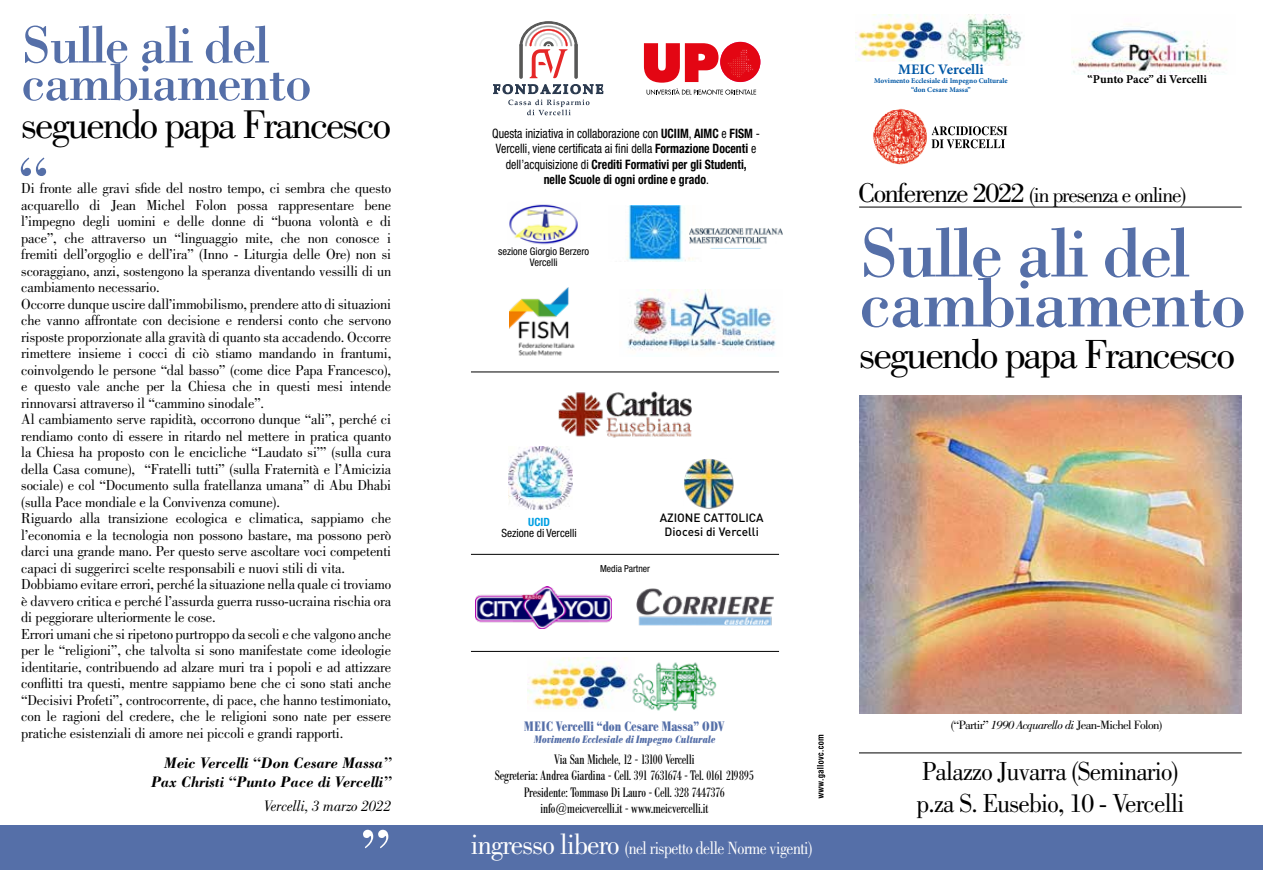
<style>
.page{position:relative;width:1263px;height:893px;background:#fff}
.page>*{position:absolute;margin:0;border:0;box-sizing:border-box;transform-origin:0 0}
.t1{font:72.15px "Bodoni Std";letter-spacing:-.03em;color:#556fa8}
.t2{font:70.95px "Bodoni Std";color:#556fa8;scale:.96 1}
.t3{font:70.95px "Bodoni Std";color:#fff;scale:.96 1}
.t4{font:54.15px "Bodoni Std";letter-spacing:-.03em;color:#556fa8}
.t5{font:42px "Bodoni Std";letter-spacing:-.05em;color:#000}
.t6{font:41.4px "Bodoni Std";letter-spacing:-.05em;color:#000}
.t7{font:27px/32.4px "Bodoni Std";letter-spacing:-.03em;color:#000;scale:.95 1}
.t8{font:21.3px "Bodoni Std";letter-spacing:-.05em;color:#000}
.t9{font:18.3px "Bodoni Std";letter-spacing:-.03em;color:#fff;scale:.86 1}
.t10{font:italic 700 15.75px/19px "Bodoni Std";letter-spacing:-.01em;color:#000;text-align:right;scale:.96 1}
.t11{font:italic 15.75px "Bodoni Std";letter-spacing:-.01em;color:#000;scale:.96 1}
.t12{font:15px/16.5px "Bodoni Std";letter-spacing:-.01em;color:#000;scale:.96 1}
.t13{font:700 14.55px "Minion Pro";color:#0057a5}
.t14{font:condensed 13.5px/16.5px "Bodoni BE";color:#000;text-align:center}
.t15{font:700 condensed 13.5px "Bodoni BE";color:#556fa8}
.t16{font:condensed 12.9px/15.6px "Helvetica Neue LT Std";color:#000;text-align:center;scale:.91 1}
.t17{font:12.45px "Bodoni Std";letter-spacing:-.05em;color:#000}
.t18{font:700 12px "Minion Pro";color:#000}
.t19{font:500 11.85px/14.2px "DIN Pro";color:#000;text-align:center}
.t20{font:condensed 11.4px "Helvetica Neue LT Std";color:#000}
.t21{font:700 condensed 11.4px "Helvetica Neue LT Std";color:#009fe3}
.t22{font:italic 700 condensed 10.5px "Bodoni BE";color:#556fa8}
.t23{font:condensed 10.5px/11.6px "Helvetica Neue LT Std";color:#000;text-align:center}
.t24{font:condensed 9.75px "Helvetica Neue LT Std";color:#000}
.t25{font:700 7.2px/8.7px "Minion Pro";color:#0057a5;text-align:center}
.s1{font-weight:700}
.s2{font-size:28.05px}
.s3{font-style:italic}
.s4{font-size:29.55px}
</style>
<div class="page">
<div style="left:0;top:826px;width:1263px;height:44px;background:#556fa8"></div>
<img style="left:636px;top:588px;width:138px;height:38px">
<img style="left:509px;top:204px;width:69px;height:41px">
<img style="left:626px;top:205px;width:68px;height:57px">
<img style="left:689px;top:227px;width:93px;height:21px">
<hr style="left:471px;top:372px;width:308px;height:1px;background:#000">
<hr style="left:471px;top:554px;width:308px;height:1px;background:#000">
<hr style="left:471px;top:651px;width:308px;height:1px;background:#000">
<img style="left:856px;top:14px;width:85px;height:48px">
<img style="left:941px;top:15px;width:81px;height:50px">
<img style="left:527px;top:657px;width:100px;height:52px">
<img style="left:625px;top:658px;width:92px;height:53px">
<img style="left:509px;top:446px;width:63px;height:64px">
<img style="left:873px;top:109px;width:54px;height:56px">
<svg style="left:931px;top:126px;width:76px;height:22px"></svg>
<img style="left:510px;top:287px;width:68px;height:86px">
<svg style="left:817px;top:735px;width:8px;height:63px"></svg>
<img style="left:1071px;top:24px;width:156px;height:50px">
<hr style="left:859px;top:207px;width:383px;height:1px;background:#000">
<hr style="left:859px;top:752px;width:383px;height:1px;background:#000">
<img style="left:559px;top:391px;width:132px;height:47px">
<img style="left:627px;top:290px;width:149px;height:61px">
<img style="left:684px;top:459px;width:49px;height:49px">
<img style="left:860px;top:396px;width:382px;height:317px">
<div style="left:720px;top:42px;width:40px;height:40px;background:#e30613;border-radius:50%"></div>
<svg style="left:644px;top:43px;width:112px;height:52px"></svg>
<img style="left:476px;top:586px;width:135px;height:42px">
<svg style="left:493px;top:21px;width:110px;height:94px"></svg>
<h3 class="t4" style="left:21px;top:12px;width:250px">Sulle ali del</h3>
<h3 class="t4" style="left:21px;top:49px;width:292px">cambiamento</h3>
<h3 class="t6" style="left:21px;top:101px;width:371px">seguendo papa Francesco</h3>
<h2 class="t2" style="left:18px;top:142px;width:33px">“</h2>
<p class="t12" style="left:21px;top:180px;width:387px">Di fronte alle gravi sfide del nostro tempo, ci sembra che questo acquarello di Jean Michel Folon possa rappresentare bene l’impegno degli uomini e delle donne di “buona volontà e di pace”, che attraverso un “linguaggio mite, che non conosce i fremiti dell’orgoglio e dell’ira” (Inno - Liturgia delle Ore) non si scoraggiano, anzi, sostengono la speranza diventando vessilli di un cambiamento necessario.<br>Occorre dunque uscire dall’immobilismo, prendere atto di situazioni che vanno affrontate con decisione e rendersi conto che servono risposte proporzionate alla gravità di quanto sta accadendo. Occorre rimettere insieme i cocci di ciò stiamo mandando in frantumi, coinvolgendo le persone “dal basso” (come dice Papa Francesco), e questo vale anche per la Chiesa che in questi mesi intende rinnovarsi attraverso il “cammino sinodale”.<br>Al cambiamento serve rapidità, occorrono dunque “ali”, perché ci rendiamo conto di essere in ritardo nel mettere in pratica quanto la Chiesa ha proposto con le encicliche “Laudato si’” (sulla cura della Casa comune), “Fratelli tutti” (sulla Fraternità e l’Amicizia sociale) e col “Documento sulla fratellanza umana” di Abu Dhabi (sulla Pace mondiale e la Convivenza comune).<br>Riguardo alla transizione ecologica e climatica, sappiamo che l’economia e la tecnologia non possono bastare, ma possono però darci una grande mano. Per questo serve ascoltare voci competenti capaci di suggerirci scelte responsabili e nuovi stili di vita.<br>Dobbiamo evitare errori, perché la situazione nella quale ci troviamo è davvero critica e perché l’assurda guerra russo-ucraina rischia ora di peggiorare ulteriormente le cose.<br>Errori umani che si ripetono purtroppo da secoli e che valgono anche per le “religioni”, che talvolta si sono manifestate come ideologie identitarie, contribuendo ad alzare muri tra i popoli e ad attizzare conflitti tra questi, mentre sappiamo bene che ci sono stati anche “Decisivi Profeti”, controcorrente, di pace, che hanno testimoniato, con le ragioni del credere, che le religioni sono nate per essere pratiche esistenziali di amore nei piccoli e grandi rapporti.</p>
<p class="t10" style="left:151px;top:753px;width:252px">Meic Vercelli “Don Cesare Massa”<br>Pax Christi “Punto Pace di Vercelli”</p>
<p class="t11" style="left:264px;top:797px;width:134px">Vercelli, 3 marzo 2022</p>
<h2 class="t3" style="left:391px;top:864px;width:33px;rotate:-180deg">“</h2>
<p class="t16" style="left:492px;top:125px;width:296px">Questa iniziativa in collaborazione con <span class="s1">UCIIM</span>, <span class="s1">AIMC</span> e <span class="s1">FISM</span> - Vercelli, viene certificata ai fini della <span class="s1">Formazione Docenti</span> e dell’acquisizione di <span class="s1">Crediti Formativi per gli Studenti,<br>nelle Scuole di ogni ordine e grado</span>.</p>
<p class="t23" style="left:498px;top:245px;width:93px">sezione Giorgio Berzero<br>Vercelli</p>
<p class="t21" style="left:528px;top:515px;width:23px">UCID</p>
<p class="t20" style="left:501px;top:526px;width:77px">Sezione di Vercelli</p>
<p class="t19" style="left:660px;top:509px;width:106px">AZIONE CATTOLICA<br>Diocesi di Vercelli</p>
<p class="t24" style="left:600px;top:563px;width:52px">Media Partner</p>
<p class="t13" style="left:898px;top:59px;width:87px">MEIC Vercelli</p>
<p class="t25" style="left:874px;top:76px;width:135px">Movimento Ecclesiale di Impegno Culturale “don Cesare Massa”</p>
<p class="t18" style="left:1088px;top:71px;width:121px">“Punto Pace” di Vercelli</p>
<h3 class="t8" style="left:858px;top:184px;width:330px"><span class="s2">Conferenze 2022</span> (in presenza e online)</h3>
<h1 class="t1" style="left:859px;top:209px;width:332px">Sulle ali del</h1>
<h1 class="t1" style="left:859px;top:259px;width:389px">cambiamento</h1>
<h3 class="t5" style="left:859px;top:331px;width:377px">seguendo papa Francesco</h3>
<p class="t17" style="left:951px;top:718px;width:213px">(“Partir” <span class="s3">1990 Acquarello di</span> Jean-Michel Folon)</p>
<p class="t15" style="left:524px;top:719px;width:202px">MEIC Vercelli “don Cesare Massa” ODV</p>
<p class="t22" style="left:534px;top:733px;width:183px">Movimento Ecclesiale di Impegno Culturale</p>
<p class="t14" style="left:495px;top:751px;width:261px">Via San Michele, 12 - 13100 Vercelli<br>Segreteria: Andrea Giardina - Cell. 391 7631674 - Tel. 0161 219895<br>Presidente: Tommaso Di Lauro - Cell. 328 7447376 info@meicvercelli.it - www.meicvercelli.it</p>
<h3 class="t7" style="left:916px;top:755px;width:284px">Palazzo Juvarra (Seminario) p.za S. Eusebio, 10 - Vercelli</h3>
<p class="t9" style="left:471px;top:838px;width:399px"><span class="s4">ingresso libero</span> (nel rispetto delle Norme vigenti)</p>
</div>
